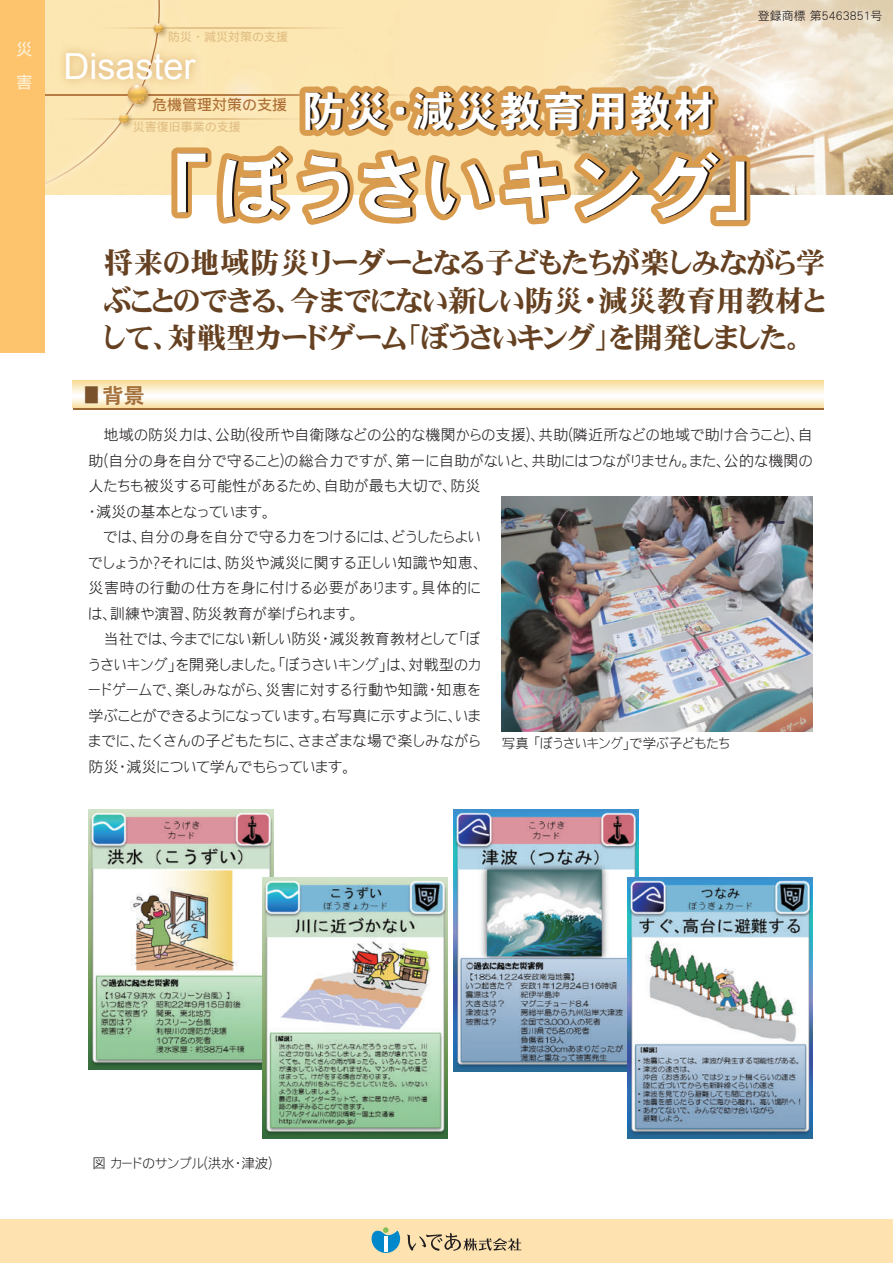
<style>
.page{position:relative;width:893px;height:1263px;background:#fff}
.page>*{position:absolute;margin:0;border:0;box-sizing:border-box;transform-origin:0 0}
.t1{font:72px "DFHS Gothic W7 WING RKSJ H";letter-spacing:.15em;color:#211814}
.t2{font:42px "DFHS Gothic W7 WING RKSJ H";letter-spacing:.035em;color:#211814}
.t3{font:36px "Arial";color:#fff}
.t4{font:29.4px/37.5px "DFHS Mincho W9 WING RKSJ H";color:#654121;text-align:justify}
.t5{font:21px "DFHS Gothic W7 WING RKSJ H";color:#a57039}
.t6{font:16.5px "DF Gothic P W5 WIN RKSJ H";color:#fef1d9}
.t7{font:15px "DF Gothic P W3 WING RKSJ H";letter-spacing:.015em;color:#231f20}
.t8{font:15px "DF Gothic P W3 WING RKSJ H";letter-spacing:.04em;color:#231f20}
.t9{font:15px "DF Gothic P W5 WIN RKSJ H";color:#ac6d34}
.t10{font:13.5px "DF Gothic P W3 WING RKSJ H";color:#231f20}
.t11{font:12px "DF Gothic P W5 WIN RKSJ H";color:#e0be84}
.t12{font:12px "DF Gothic P W3 WING RKSJ H";color:#231f20}
.s1{color:#fff}
.s2{font-size:22.5px;color:#79512a}
</style>
<div class="page">
<div style="left:0;top:1219px;width:893px;height:44px;background:#fee3b0"></div>
<svg style="left:372px;top:1227px;width:28px;height:26px"></svg>
<svg style="left:407px;top:1233px;width:114px;height:18px"></svg>
<img style="left:756px;top:0;width:137px;height:195px">
<img style="left:502px;top:497px;width:311px;height:234px">
<img style="left:89px;top:810px;width:185px;height:259px">
<img style="left:262px;top:877px;width:185px;height:261px">
<img style="left:454px;top:810px;width:185px;height:261px">
<img style="left:628px;top:877px;width:185px;height:261px">
<div style="left:73px;top:384px;width:750px;height:26px;background:#9c6935"></div>
<svg style="left:73px;top:381px;width:750px;height:27px;background:#fbefd0"></svg>
<svg style="left:44px;top:0;width:712px;height:336px"></svg>
<div style="left:0;top:0;width:44px;height:352px;background:#fdc36d"></div>
<img style="left:50px;top:34px;width:160px;height:70px">
<p class="t11" style="left:168px;top:31px;width:122px">防災・減災対策の支援</p>
<p class="t6" style="left:16px;top:41px;width:17px">災</p>
<h3 class="t3" style="left:16px;top:43px;width:181px"><sub>害</sub> Disaster</h3>
<p class="t11" style="left:133px;top:121px;width:109px">災害復旧事業の支援</p>
<p class="t9" style="left:152px;top:97px;width:136px">危機管理対策の支援</p>
<h2 class="t2" style="left:305px;top:90px;width:414px">防災・減災教育用教材</h2>
<h1 class="t1" style="left:174px;top:151px;width:577px">「ぼうさいキン<span class="s1">グ」</span></h1>
<p class="t12" style="left:758px;top:9px;width:126px">登録商標 第5463851号</p>
<h3 class="t4" style="left:104px;top:244px;width:723px">将来の地域防災リーダーとなる子どもたちが楽しみながら学ぶことのできる、今までにない新しい防災・減災教育用教材として、対戦型カードゲーム「ぼうさいキング」を開発しました。</h3>
<h3 class="t5" style="left:83px;top:385px;width:63px"><span class="s2">■</span>背景</h3>
<p class="t7" style="left:104px;top:427px;width:711px">地域の防災力は、公助(役所や自衛隊などの公的な機関からの支援)、共助(隣近所などの地域で助け合うこと)、自</p>
<p class="t7" style="left:89px;top:453px;width:726px">助(自分の身を自分で守ること)の総合力ですが、第一に自助がないと、共助にはつながりません。また、公的な機関の</p>
<p class="t7" style="left:89px;top:478px;width:393px">人たちも被災する可能性があるため、自助が最も大切で、防災</p>
<p class="t7" style="left:89px;top:504px;width:183px">・減災の基本となっています。</p>
<p class="t7" style="left:104px;top:529px;width:378px">では、自分の身を自分で守る力をつけるには、どうしたらよい</p>
<p class="t7" style="left:89px;top:555px;width:394px">でしょうか？それには、防災や減災に関する正しい知識や知恵、</p>
<p class="t8" style="left:89px;top:580px;width:394px">災害時の行動の仕方を身に付ける必要があります。具体的に</p>
<p class="t7" style="left:89px;top:606px;width:270px">は、訓練や演習、防災教育が挙げられます。</p>
<p class="t7" style="left:104px;top:631px;width:378px">当社では、今までにない新しい防災・減災教育教材として「ぼ</p>
<p class="t7" style="left:89px;top:657px;width:394px">うさいキング」を開発しました。「ぼうさいキング」は、対戦型のカ</p>
<p class="t7" style="left:89px;top:682px;width:393px">ードゲームで、楽しみながら、災害に対する行動や知識・知恵を</p>
<p class="t7" style="left:89px;top:708px;width:393px">学ぶことができるようになっています。右写真に示すように、いま</p>
<p class="t8" style="left:89px;top:733px;width:393px">までに、たくさんの子どもたちに、さまざまな場で楽しみながら</p>
<p class="t7" style="left:89px;top:759px;width:263px">防災・減災について学んでもらっています。</p>
<p class="t10" style="left:502px;top:736px;width:229px">写真 「ぼうさいキング」で学ぶ子どもたち</p>
<p class="t10" style="left:93px;top:1156px;width:181px">図 カードのサンプル(洪水・津波)</p>
</div>
